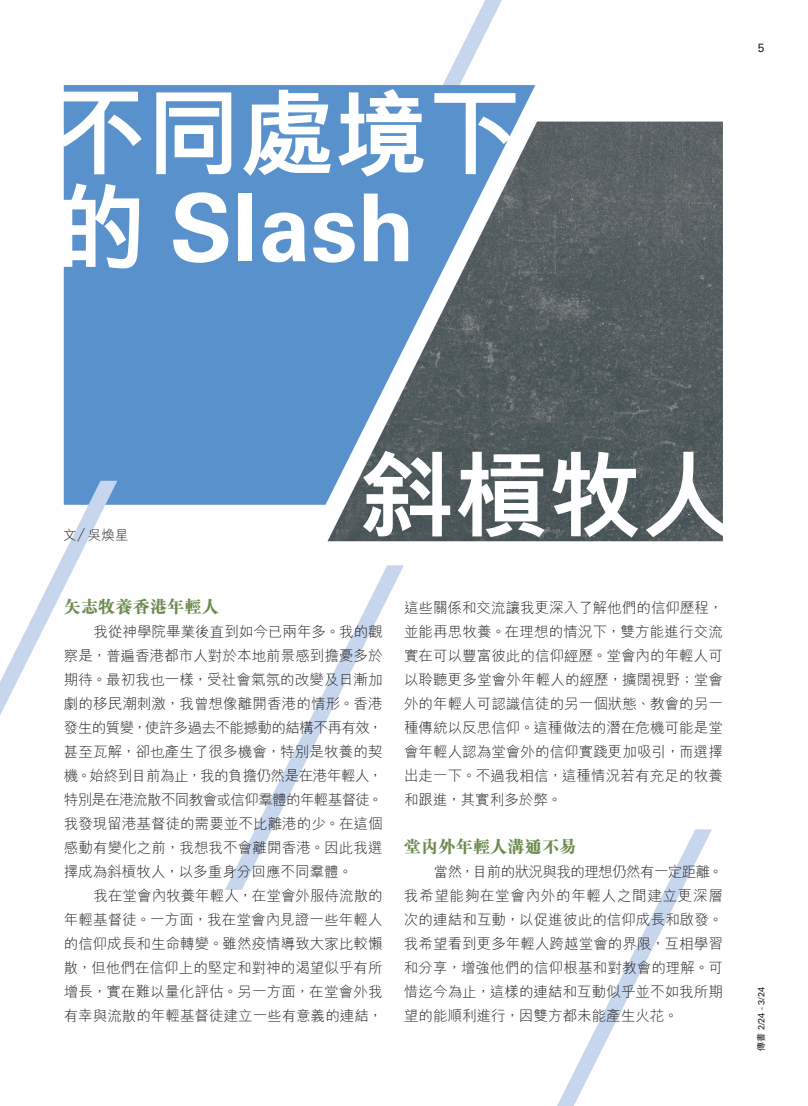
<style>
.page{position:relative;width:808px;height:1106px;background:#fff}
.page>*{position:absolute;margin:0;border:0;box-sizing:border-box;transform-origin:0 0}
.t1{font:800 93.75px "M Hei HK";color:#fff}
.t2{font:700 93.75px "Univers LT Std";color:#fff}
.t3{font:800 17.25px "M Sung HK";color:#6c8b4e}
.t4{font:300 14.55px/24px "M Hei HK";color:#231f20;text-align:justify}
.t5{font:300 13.5px "M Hei HK";color:#231f20}
.t6{font:12px "Univers LT Std";color:#231f20}
.t7{font:9px "Univers LT Std";color:#231f20}
.s1{font-family:"M Hei HK";font-weight:800}
.s2{font-family:"M Hei HK";font-weight:500}
</style>
<div class="page">
<svg style="left:443px;top:0;width:59px;height:85px"></svg>
<div style="left:64px;top:85px;width:471px;height:420px;background:#5991cc"></div>
<svg style="left:557px;top:829px;width:155px;height:277px"></svg>
<svg style="left:225px;top:565px;width:179px;height:325px"></svg>
<svg style="left:0;top:481px;width:117px;height:234px"></svg>
<img style="left:327px;top:122px;width:396px;height:419px">
<h1 class="t1" style="left:53px;top:86px;width:470px">不同處境下</h1>
<h1 class="t2" style="left:53px;top:173px;width:363px"><span class="s1">的</span> Slash</h1>
<p class="t6" style="left:758px;top:40px;width:8px">5</p>
<p class="t5" style="left:64px;top:527px;width:66px">文／吳煥星</p>
<h1 class="t1" style="left:360px;top:448px;width:376px">斜槓牧人</h1>
<p class="t3" style="left:64px;top:598px;width:157px">矢志牧養香港年輕人</p>
<p class="t4" style="left:64px;top:619px;width:320px;text-indent:30px">我從神學院畢業後直到如今已兩年多。我的觀察是，普遍香港都市人對於本地前景感到擔憂多於期待。最初我也一樣，受社會氣氛的改變及日漸加劇的移民潮刺激，我曾想像離開香港的情形。香港發生的質變，使許多過去不能撼動的結構不再有效，甚至瓦解，卻也產生了很多機會，特別是牧養的契機。始終到目前為止，我的負擔仍然是在港年輕人，特別是在港流散不同教會或信仰羣體的年輕基督徒。我發現留港基督徒的需要並不比離港的少。在這個感動有變化之前，我想我不會離開香港。因此我選擇成為斜槓牧人，以多重身分回應不同羣體。</p>
<p class="t4" style="left:64px;top:883px;width:320px;text-indent:30px">我在堂會內牧養年輕人，在堂會外服侍流散的年輕基督徒。一方面，我在堂會內見證一些年輕人的信仰成長和生命轉變。雖然疫情導致大家比較懶散，但他們在信仰上的堅定和對神的渴望似乎有所增長，實在難以量化評估。另一方面，在堂會外我有幸與流散的年輕基督徒建立一些有意義的連結，</p>
<p class="t4" style="left:404px;top:595px;width:320px">這些關係和交流讓我更深入了解他們的信仰歷程，並能再思牧養。在理想的情況下，雙方能進行交流實在可以豐富彼此的信仰經歷。堂會內的年輕人可以聆聽更多堂會外年輕人的經歷，擴闊視野；堂會外的年輕人可認識信徒的另一個狀態、教會的另一種傳統以反思信仰。這種做法的潛在危機可能是堂會年輕人認為堂會外的信仰實踐更加吸引，而選擇出走一下。不過我相信，這種情況若有充足的牧養和跟進，其實利多於弊。</p>
<p class="t3" style="left:404px;top:838px;width:174px">堂內外年輕人溝通不易</p>
<p class="t4" style="left:404px;top:859px;width:320px;text-indent:30px">當然，目前的狀況與我的理想仍然有一定距離。我希望能夠在堂會內外的年輕人之間建立更深層次的連結和互動，以促進彼此的信仰成長和啟發。我希望看到更多年輕人跨越堂會的界限，互相學習和分享，增強他們的信仰根基和對教會的理解。可惜迄今為止，這樣的連結和互動似乎並不如我所期望的能順利進行，因雙方都未能產生火花。</p>
<p class="t7" style="left:756px;top:1050px;width:65px;rotate:-90deg"><span class="s2">傳書</span> 2/24 - 3/24</p>
</div>
